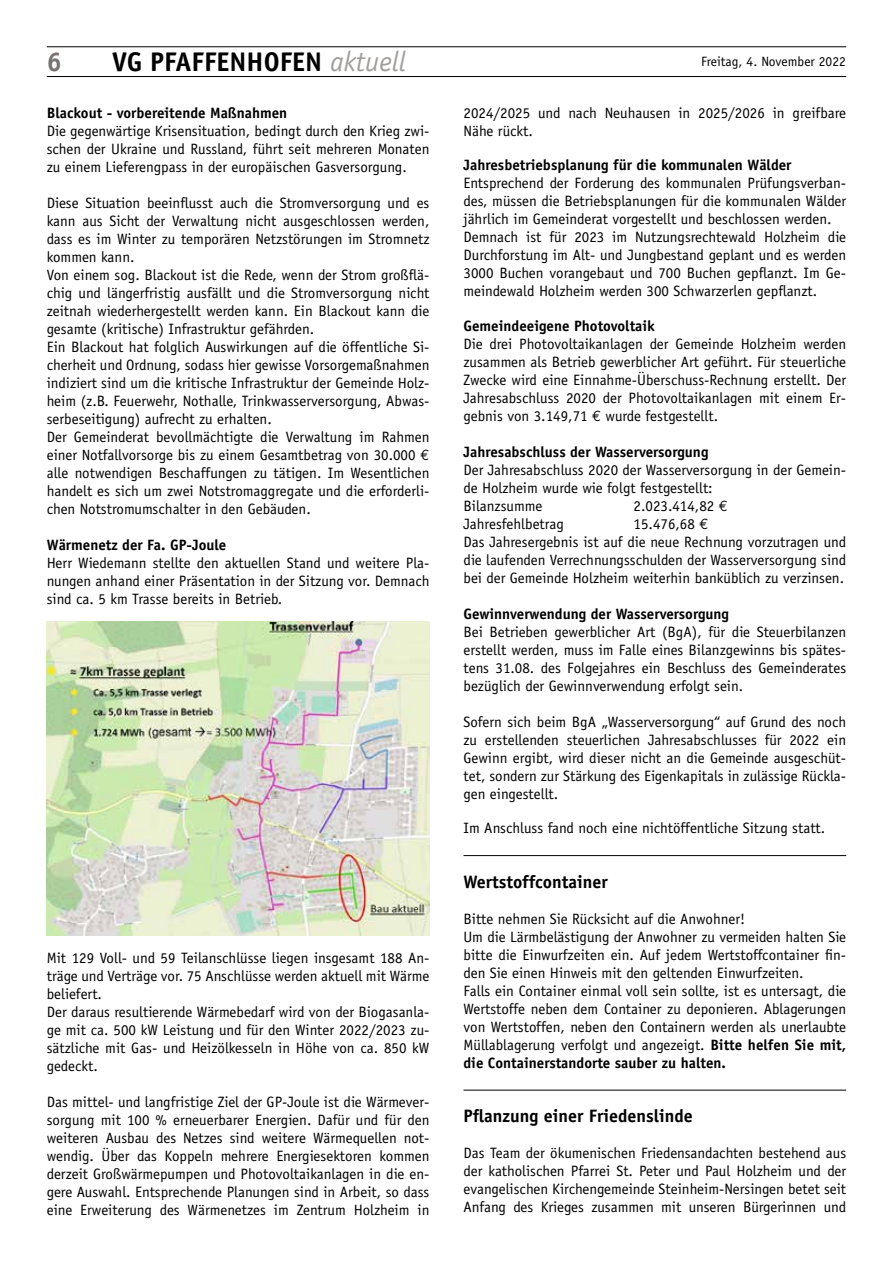
<style>
.page{position:relative;width:893px;height:1263px;background:#fff}
.page>*{position:absolute;margin:0;border:0;box-sizing:border-box;transform-origin:0 0}
.t1{font:700 27px "Officina Sans";color:#000}
.t2{font:700 27px "Officina Sans";color:#787370}
.t3{font:700 18px "Officina Sans";color:#000}
.t4{font:15px/18px "Officina Sans";color:#000}
.t5{font:700 15px "Officina Sans";color:#000}
.t6{font:13.5px "Officina Sans";color:#000}
.s1{font-weight:400;font-style:italic;font-size:28.35px;color:#a19f9d}
.s2{font-family:"Euro Mono"}
.s3{font-weight:700}
</style>
<div class="page">
<hr style="left:47px;top:76px;width:799px;height:1px;background:#000">
<hr style="left:47px;top:47px;width:799px;height:1px;background:#000">
<hr style="left:463px;top:855px;width:383px;height:1px;background:#000">
<hr style="left:463px;top:1090px;width:383px;height:1px;background:#000">
<img style="left:47px;top:621px;width:382px;height:314px">
<h1 class="t2" style="left:47px;top:45px;width:17px">6</h1>
<h1 class="t1" style="left:112px;top:45px;width:295px">VG PFAFFENHOFEN <span class="s1">aktuell</span></h1>
<p class="t6" style="left:701px;top:53px;width:146px">Freitag, 4. November 2022</p>
<p class="t4" style="left:463px;top:104px;width:384px">2024/2025 und nach Neuhausen in 2025/2026 in greifbare<br>Nähe rückt.</p>
<p class="t5" style="left:463px;top:156px;width:330px">Jahresbetriebsplanung für die kommunalen Wälder</p>
<p class="t4" style="left:463px;top:174px;width:384px">Entsprechend der Forderung des kommunalen Prüfungsverban&shy;des, müssen die Betriebsplanungen für die kommunalen Wälder jährlich im Gemeinderat vorgestellt und beschlossen werden.<br>Demnach ist für 2023 im Nutzungsrechtewald Holzheim die Durchforstung im Alt- und Jungbestand geplant und es werden 3000 Buchen vorangebaut und 700 Buchen gepflanzt. Im Ge&shy;meindewald Holzheim werden 300 Schwarzerlen gepflanzt.</p>
<p class="t5" style="left:463px;top:316px;width:193px">Gemeindeeigene Photovoltaik</p>
<p class="t4" style="left:463px;top:335px;width:384px;text-align:justify">Die drei Photovoltaikanlagen der Gemeinde Holzheim werden zusammen als Betrieb gewerblicher Art geführt. Für steuerliche Zwecke wird eine Einnahme-Überschuss-Rechnung erstellt. Der Jahresabschluss 2020 der Photovoltaikanlagen mit einem Er&shy;gebnis von 3.149,71 <span class="s2">€</span> wurde festgestellt.</p>
<p class="t5" style="left:463px;top:442px;width:247px">Jahresabschluss der Wasserversorgung</p>
<p class="t4" style="left:463px;top:461px;width:384px">Der Jahresabschluss 2020 der Wasserversorgung in der Gemein&shy;de Holzheim wurde wie folgt festgestellt:<br>Bilanzsumme</p>
<p class="t5" style="left:47px;top:104px;width:242px">Blackout - vorbereitende Maßnahmen</p>
<p class="t4" style="left:47px;top:122px;width:384px;text-align:justify">Die gegenwärtige Krisensituation, bedingt durch den Krieg zwi&shy;schen der Ukraine und Russland, führt seit mehreren Monaten zu einem Lieferengpass in der europäischen Gasversorgung.</p>
<p class="t4" style="left:47px;top:194px;width:384px">Diese Situation beeinflusst auch die Stromversorgung und es kann aus Sicht der Verwaltung nicht ausgeschlossen werden, dass es im Winter zu temporären Netzstörungen im Stromnetz kommen kann.<br>Von einem sog. Blackout ist die Rede, wenn der Strom großflä&shy;chig und längerfristig ausfällt und die Stromversorgung nicht zeitnah wiederhergestellt werden kann. Ein Blackout kann die gesamte (kritische) Infrastruktur gefährden.<br>Ein Blackout hat folglich Auswirkungen auf die öffentliche Si&shy;cherheit und Ordnung, sodass hier gewisse Vorsorgemaßnahmen indiziert sind um die kritische Infrastruktur der Gemeinde Holz&shy;heim (z.B. Feuerwehr, Nothalle, Trinkwasserversorgung, Abwas&shy;serbeseitigung) aufrecht zu erhalten.<br>Der Gemeinderat bevollmächtigte die Verwaltung im Rahmen einer Notfallvorsorge bis zu einem Gesamtbetrag von 30.000 <span class="s2">€ </span>alle notwendigen Beschaffungen zu tätigen. Im Wesentlichen handelt es sich um zwei Notstromaggregate und die erforderli&shy;chen Notstromumschalter in den Gebäuden.</p>
<p class="t5" style="left:47px;top:536px;width:181px">Wärmenetz der Fa. GP-Joule</p>
<p class="t4" style="left:47px;top:554px;width:384px;text-align:justify">Herr Wiedemann stellte den aktuellen Stand und weitere Pla&shy;nungen anhand einer Präsentation in der Sitzung vor. Demnach sind ca. 5 km Trasse bereits in Betrieb.</p>
<p class="t4" style="left:634px;top:497px;width:96px">2.023.414,82 <span class="s2">€</span></p>
<p class="t4" style="left:463px;top:515px;width:102px">Jahresfehlbetrag</p>
<p class="t4" style="left:463px;top:515px;width:384px;text-indent:170px">15.476,68 <span class="s2">€<br></span>Das Jahresergebnis ist auf die neue Rechnung vorzutragen und die laufenden Verrechnungsschulden der Wasserversorgung sind bei der Gemeinde Holzheim weiterhin banküblich zu verzinsen.</p>
<p class="t5" style="left:463px;top:604px;width:267px">Gewinnverwendung der Wasserversorgung</p>
<p class="t4" style="left:463px;top:623px;width:384px;text-align:justify">Bei Betrieben gewerblicher Art (BgA), für die Steuerbilanzen erstellt werden, muss im Falle eines Bilanzgewinns bis spätes&shy;tens 31.08. des Folgejahres ein Beschluss des Gemeinderates bezüglich der Gewinnverwendung erfolgt sein.</p>
<p class="t4" style="left:463px;top:713px;width:384px;text-align:justify">Sofern sich beim BgA „Wasserversorgung“ auf Grund des noch zu erstellenden steuerlichen Jahresabschlusses für 2022 ein Gewinn ergibt, wird dieser nicht an die Gemeinde ausgeschüt&shy;tet, sondern zur Stärkung des Eigenkapitals in zulässige Rückla&shy;gen eingestellt.</p>
<p class="t4" style="left:463px;top:819px;width:363px">Im Anschluss fand noch eine nichtöffentliche Sitzung statt.</p>
<p class="t3" style="left:463px;top:870px;width:146px">Wertstoffcontainer</p>
<p class="t4" style="left:463px;top:910px;width:384px">Bitte nehmen Sie Rücksicht auf die Anwohner!<br>Um die Lärmbelästigung der Anwohner zu vermeiden halten Sie bitte die Einwurfzeiten ein. Auf jedem Wertstoffcontainer fin&shy;den Sie einen Hinweis mit den geltenden Einwurfzeiten.<br>Falls ein Container einmal voll sein sollte, ist es untersagt, die Wertstoffe neben dem Container zu deponieren. Ablagerungen von Wertstoffen, neben den Containern werden als unerlaubte Müllablagerung verfolgt und angezeigt. <span class="s3">Bitte helfen Sie mit, die Containerstandorte sauber zu halten.</span></p>
<p class="t4" style="left:47px;top:949px;width:384px">Mit 129 Voll- und 59 Teilanschlüsse liegen insgesamt 188 An&shy;träge und Verträge vor. 75 Anschlüsse werden aktuell mit Wärme beliefert.<br>Der daraus resultierende Wärmebedarf wird von der Biogasanla&shy;ge mit ca. 500 kW Leistung und für den Winter 2022/2023 zu&shy;sätzliche mit Gas- und Heizölkesseln in Höhe von ca. 850 kW gedeckt.</p>
<p class="t4" style="left:47px;top:1093px;width:384px;text-align:justify">Das mittel- und langfristige Ziel der GP-Joule ist die Wärmever&shy;sorgung mit 100 % erneuerbarer Energien. Dafür und für den weiteren Ausbau des Netzes sind weitere Wärmequellen not&shy;wendig. Über das Koppeln mehrere Energiesektoren kommen derzeit Großwärmepumpen und Photovoltaikanlagen in die en&shy;gere Auswahl. Entsprechende Planungen sind in Arbeit, so dass eine Erweiterung des Wärmenetzes im Zentrum Holzheim in</p>
<p class="t3" style="left:463px;top:1105px;width:231px">Pflanzung einer Friedenslinde</p>
<p class="t4" style="left:463px;top:1144px;width:384px;text-align:justify">Das Team der ökumenischen Friedensandachten bestehend aus der katholischen Pfarrei St. Peter und Paul Holzheim und der evangelischen Kirchengemeinde Steinheim-Nersingen betet seit Anfang des Krieges zusammen mit unseren Bürgerinnen und</p>
</div>
